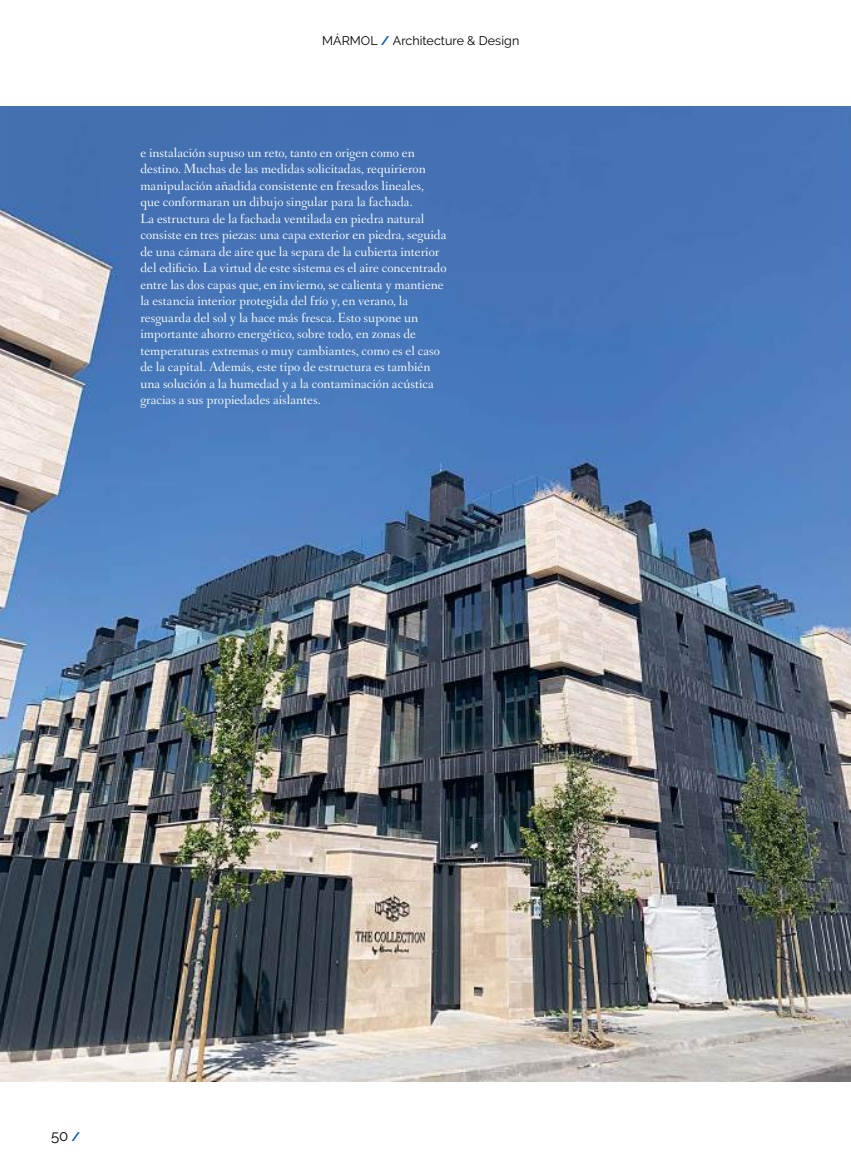
<style>
.page{position:relative;width:851px;height:1170px;background:#fff}
.page>*{position:absolute;margin:0;border:0;box-sizing:border-box;transform-origin:0 0}
.t1{font:15px "Raleway";color:#000}
.t2{font:13.75px/16.5px "Fanwood";color:#fff}
.t3{font:12.5px "Raleway";letter-spacing:.005em;color:#000}
.s1{font-weight:700;color:#005cb8}
.s2{font-weight:700;font-size:12.5px;color:#005cb8}
</style>
<div class="page">
<img style="left:0;top:106px;width:850px;height:975px">
<p class="t3" style="left:322px;top:33px;width:198px">MÁRMOL <span class="s1">/</span> Architecture &amp; Design</p>
<p class="t2" style="left:140px;top:145px;width:307px">e instalación supuso un reto, tanto en origen como en destino. Muchas de las medidas solicitadas, requirieron manipulación añadida consistente en fresados lineales, que conformaran un dibujo singular para la fachada.<br>La estructura de la fachada ventilada en piedra natural consiste en tres piezas: una capa exterior en piedra, seguida de una cámara de aire que la separa de la cubierta interior del edificio. La virtud de este sistema es el aire concentrado entre las dos capas que, en invierno, se calienta y mantiene la estancia interior protegida del frío y, en verano, la resguarda del sol y la hace más fresca. Esto supone un importante ahorro energético, sobre todo, en zonas de temperaturas extremas o muy cambiantes, como es el caso de la capital. Además, este tipo de estructura es también una solución a la humedad y a la contaminación acústica gracias a sus propiedades aislantes.</p>
<p class="t1" style="left:51px;top:1126px;width:31px">50 <span class="s2">/</span></p>
</div>
